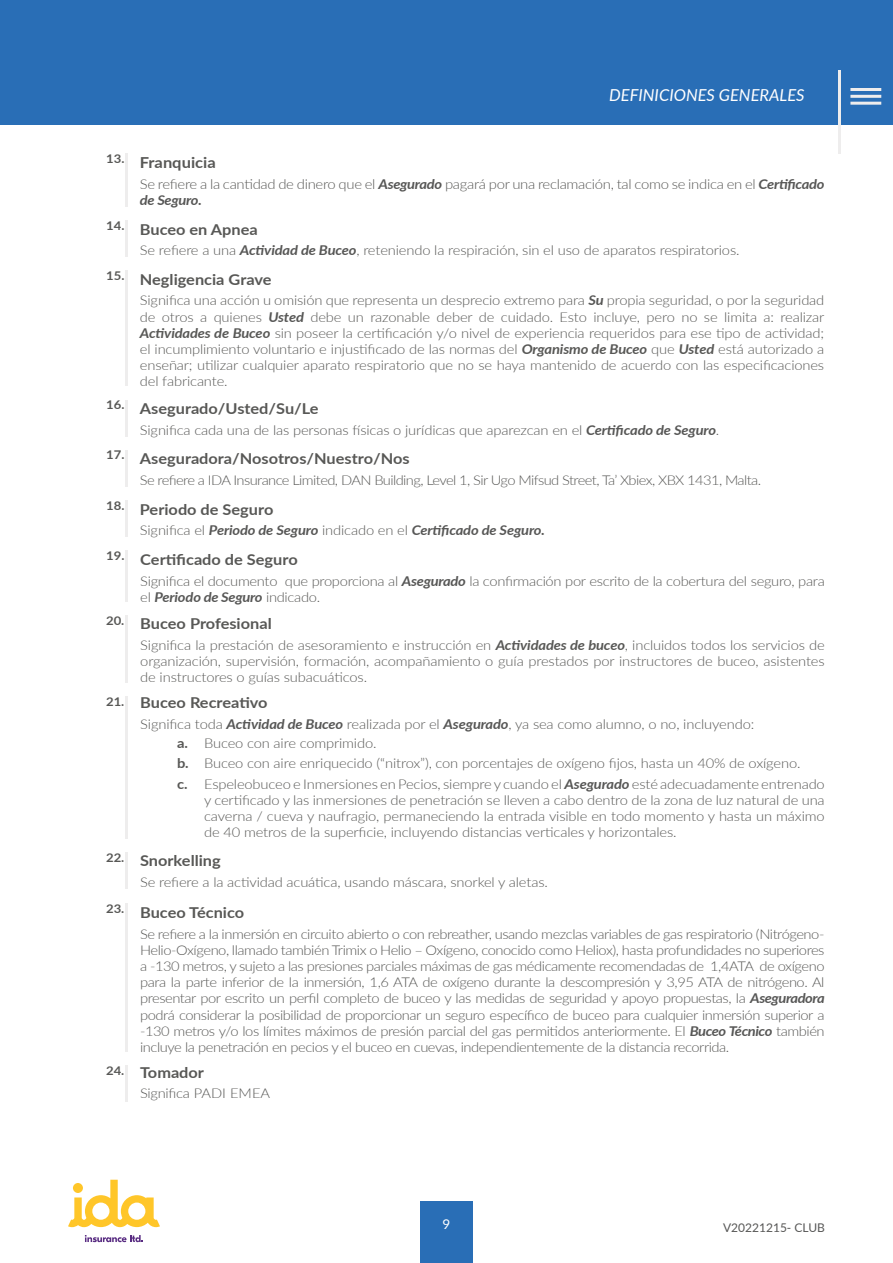
<style>
.page{position:relative;width:893px;height:1263px;background:#fff}
.page>*{position:absolute;margin:0;border:0;box-sizing:border-box;transform-origin:0 0}
.t1{font:italic 16.5px "Lato";color:#fff}
.t2{font:700 15.15px "Lato";color:#585856;scale:1.09 1}
.t3{font:700 15px "Lato";color:#585856;scale:1.09 1}
.t4{font:300 13.65px "Lato";letter-spacing:-.02em;color:#585856;scale:1.09 1}
.t5{font:300 13.5px/16.2px "Lato";letter-spacing:-.01em;color:#585856;text-align:justify;scale:1.09 1}
.t6{font:300 13.5px "Lato";letter-spacing:-.04em;color:#585856;scale:1.09 1}
.t7{font:300 13.5px "Lato";letter-spacing:-.01em;color:#575756;scale:1.09 1}
.t8{font:italic 700 13.5px "Lato";letter-spacing:-.01em;color:#575756;scale:1.09 1}
.t9{font:13.5px "Lato";color:#fff}
.t10{font:700 12px "Lato";color:#585856;scale:1.09 1}
.t11{font:12px "Lato";color:#575756}
.s1{font-weight:700;font-style:italic;font-size:13.5px;color:#575756}
.s2{font-weight:700;font-style:italic;color:#575756}
.s3{font-weight:700;font-style:italic}
.s4{font-weight:300;font-style:normal;color:#585856}
.s5{color:#585856}
.s6{font-weight:700}
</style>
<div class="page">
<div style="left:420px;top:1201px;width:52px;height:62px;background:#296eb6"></div>
<svg style="left:68px;top:1180px;width:92px;height:47px"></svg>
<svg style="left:85px;top:1235px;width:58px;height:7px"></svg>
<div style="left:0;top:0;width:893px;height:124px;background:#296eb6"></div>
<hr style="left:125px;top:220px;width:3px;height:37px;background:#eeeded">
<hr style="left:125px;top:154px;width:3px;height:53px;background:#eeeded">
<hr style="left:125px;top:270px;width:3px;height:116px;background:#eeeded">
<hr style="left:125px;top:450px;width:3px;height:37px;background:#eeeded">
<hr style="left:125px;top:500px;width:3px;height:37px;background:#eeeded">
<hr style="left:125px;top:400px;width:3px;height:37px;background:#eeeded">
<hr style="left:838px;top:71px;width:3px;height:83px;background:#eeeded">
<hr style="left:125px;top:696px;width:3px;height:143px;background:#eeeded">
<hr style="left:125px;top:852px;width:3px;height:37px;background:#eeeded">
<hr style="left:125px;top:904px;width:3px;height:148px;background:#eeeded">
<hr style="left:125px;top:615px;width:3px;height:68px;background:#eeeded">
<hr style="left:125px;top:550px;width:3px;height:52px;background:#eeeded">
<hr style="left:850px;top:88px;width:31px;height:3px;background:#eeeded">
<hr style="left:850px;top:95px;width:31px;height:3px;background:#eeeded">
<hr style="left:850px;top:102px;width:31px;height:3px;background:#eeeded">
<hr style="left:125px;top:1065px;width:3px;height:37px;background:#eeeded">
<p class="t1" style="left:609px;top:83px;width:197px">DEFINICIONES GENERALES</p>
<p class="t10" style="left:106px;top:150px;width:18px">13.</p>
<p class="t10" style="left:106px;top:217px;width:18px">14.</p>
<p class="t10" style="left:106px;top:267px;width:18px">15.</p>
<p class="t10" style="left:106px;top:396px;width:18px">16.</p>
<p class="t10" style="left:106px;top:446px;width:18px">17.</p>
<p class="t10" style="left:106px;top:497px;width:18px">18.</p>
<p class="t2" style="left:140px;top:152px;width:71px">Franquicia</p>
<p class="t4" style="left:140px;top:175px;width:630px">Se refiere a la cantidad de dinero que el <span class="s1">Asegurado</span> pagará por una reclamación, tal como se indica en el <span class="s1">Certificado</span></p>
<p class="t8" style="left:140px;top:190px;width:58px">de Seguro.</p>
<p class="t3" style="left:140px;top:218px;width:110px">Buceo en Apnea</p>
<p class="t5" style="left:140px;top:242px;width:552px">Se refiere a una <span class="s2">Actividad de Buceo</span>, reteniendo la respiración, sin el uso de aparatos respiratorios.</p>
<p class="t3" style="left:140px;top:268px;width:122px">Negligencia Grave</p>
<p class="t5" style="left:140px;top:292px;width:630px">Significa una acción u omisión que representa un desprecio extremo para <span class="s2">Su</span> propia seguridad, o por la seguridad de otros a quienes <span class="s2">Usted</span> debe un razonable deber de cuidado. Esto incluye, pero no se limita a: realizar <span class="s3">Actividades de Buceo</span> sin poseer la certificación y/o nivel de experiencia requeridos para ese tipo de actividad; el incumplimiento voluntario e injustificado de las normas del <span class="s3">Organismo de Buceo</span> que <span class="s3">Usted</span> está autorizado a enseñar; utilizar cualquier aparato respiratorio que no se haya mantenido de acuerdo con las especificaciones del fabricante.</p>
<p class="t3" style="left:140px;top:398px;width:166px">Asegurado/Usted/Su/Le</p>
<p class="t7" style="left:140px;top:420px;width:533px">Significa cada una de las personas físicas o jurídicas que aparezcan en el <span class="s3">Certificado de Seguro</span>.</p>
<p class="t3" style="left:140px;top:448px;width:249px">Aseguradora/Nosotros/Nuestro/Nos</p>
<p class="t6" style="left:140px;top:470px;width:572px">Se refiere a IDA Insurance Limited, DAN Building, Level 1, Sir Ugo Mifsud Street, Ta’ Xbiex, XBX 1431, Malta.</p>
<p class="t3" style="left:140px;top:498px;width:124px">Periodo de Seguro</p>
<p class="t8" style="left:140px;top:520px;width:373px"><span class="s4">Significa el</span> Periodo de Seguro <span class="s4">indicado en el</span> Certificado de Seguro<span class="s5">.</span></p>
<p class="t3" style="left:106px;top:548px;width:177px"><sup>19.</sup> Certificado de Seguro</p>
<p class="t5" style="left:140px;top:572px;width:629px">Significa el documento que proporciona al <span class="s2">Asegurado</span> la confirmación por escrito de la cobertura del seguro, para el <span class="s2">Periodo de Seguro</span> indicado.</p>
<p class="t10" style="left:106px;top:611px;width:18px">20.</p>
<p class="t10" style="left:106px;top:693px;width:18px">21.</p>
<p class="t10" style="left:106px;top:848px;width:18px">22.</p>
<p class="t10" style="left:106px;top:900px;width:18px">23.</p>
<p class="t3" style="left:140px;top:613px;width:122px">Buceo Profesional</p>
<p class="t5" style="left:140px;top:636px;width:629px">Significa la prestación de asesoramiento e instrucción en <span class="s3">Actividades de buceo</span>, incluidos todos los servicios de organización, supervisión, formación, acompañamiento o guía prestados por instructores de buceo, asistentes de instructores o guías subacuáticos.</p>
<p class="t3" style="left:140px;top:692px;width:118px">Buceo Recreativo</p>
<p class="t5" style="left:177px;top:714px;width:531px;line-height:18.9px;text-indent:-37px">Significa toda <span class="s2">Actividad de Buceo</span> realizada por el <span class="s2">Asegurado</span>, ya sea como alumno, o no, incluyendo: <span class="s6">a.</span> Buceo con aire comprimido.</p>
<p class="t5" style="left:177px;top:752px;width:596px;line-height:20.4px"><span class="s6">b.</span> Buceo con aire enriquecido (“nitrox”), con porcentajes de oxígeno fijos, hasta un 40% de oxígeno.<br><span class="s6">c.</span> Espeleobuceo e Inmersiones en Pecios, siempre y cuando el <span class="s2">Asegurado</span> esté adecuadamente entrenado</p>
<p class="t5" style="left:204px;top:791px;width:571px">y certificado y las inmersiones de penetración se lleven a cabo dentro de la zona de luz natural de una caverna / cueva y naufragio, permaneciendo la entrada visible en todo momento y hasta un máximo de 40 metros de la superficie, incluyendo distancias verticales y horizontales.</p>
<p class="t3" style="left:140px;top:850px;width:76px">Snorkelling</p>
<p class="t5" style="left:140px;top:873px;width:376px">Se refiere a la actividad acuática, usando máscara, snorkel y aletas.</p>
<p class="t3" style="left:140px;top:902px;width:97px">Buceo Técnico</p>
<p class="t5" style="left:140px;top:925px;width:630px">Se refiere a la inmersión en circuito abierto o con rebreather, usando mezclas variables de gas respiratorio (Nitrógeno-Helio-Oxígeno, llamado también Trimix o Helio – Oxígeno, conocido como Heliox), hasta profundidades no superiores a -130 metros, y sujeto a las presiones parciales máximas de gas médicamente recomendadas de 1,4ATA de oxígeno para la parte inferior de la inmersión, 1,6 ATA de oxígeno durante la descompresión y 3,95 ATA de nitrógeno. Al presentar por escrito un perfil completo de buceo y las medidas de seguridad y apoyo propuestas, la <span class="s2">Aseguradora </span>podrá considerar la posibilidad de proporcionar un seguro específico de buceo para cualquier inmersión superior a -130 metros y/o los límites máximos de presión parcial del gas permitidos anteriormente. El <span class="s2">Buceo Técnico</span> también incluye la penetración en pecios y el buceo en cuevas, independientemente de la distancia recorrida.</p>
<p class="t3" style="left:106px;top:1061px;width:91px"><sup>24.</sup> Tomador</p>
<p class="t5" style="left:140px;top:1084px;width:121px">Significa PADI EMEA</p>
<p class="t9" style="left:443px;top:1214px;width:9px">9</p>
<p class="t11" style="left:723px;top:1219px;width:103px">V20221215- CLUB</p>
</div>
